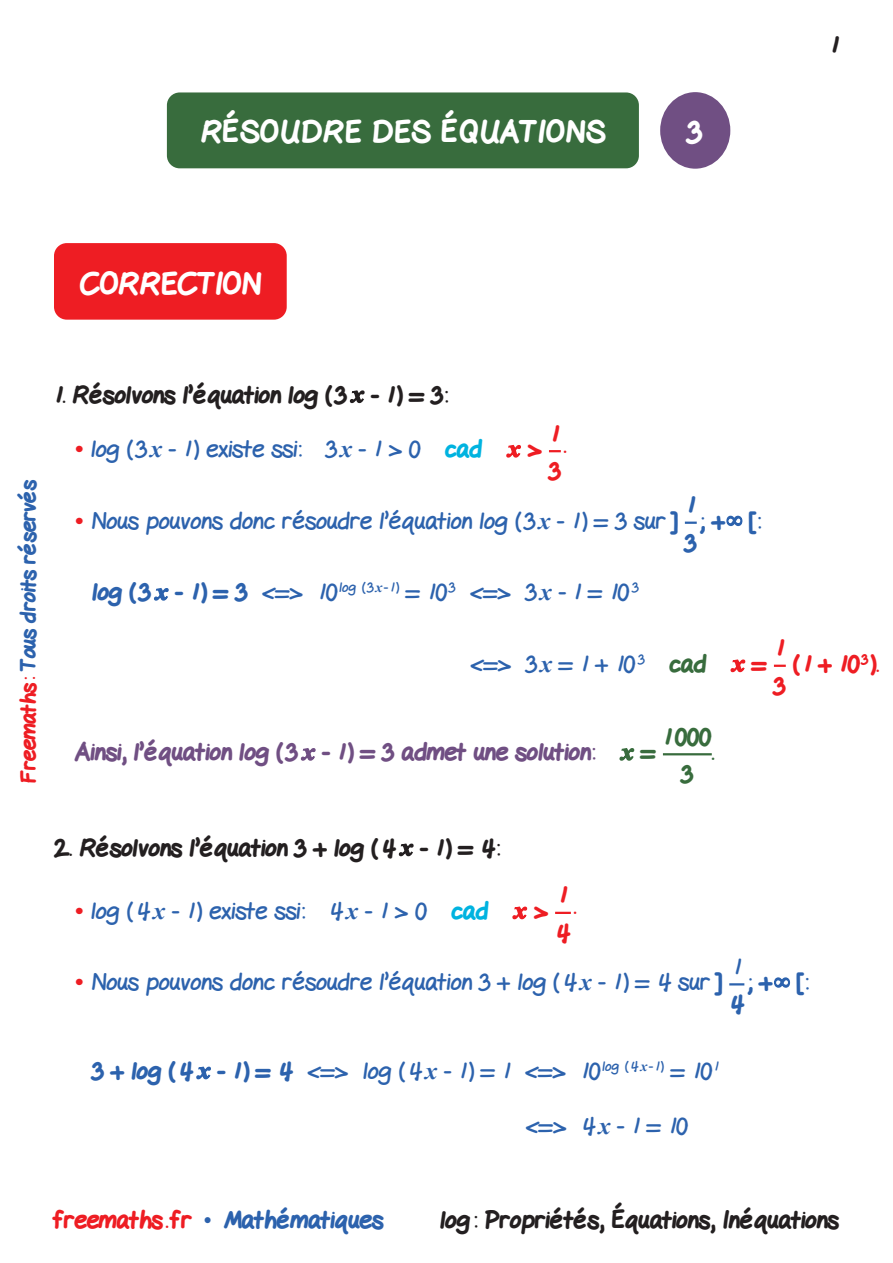
<style>
.page{position:relative;width:893px;height:1263px;background:#fff}
.page>*{position:absolute;margin:0;border:0;box-sizing:border-box;transform-origin:0 0}
.t1{font:800 30px "Gel Pen";letter-spacing:.02em;color:#fff}
.t2{font:800 30px "Gel Pen";color:#fff}
.Texte-Ennonce{font:24px "Gel Pen";color:#2c62ad}
.Sous_titre-Cor{font:800 24px "Gel Pen";color:#231f20}
.Texte-Ennonce-2{font:800 24px "Gel Pen";color:#704f83}
.Texte-Ennonce-3{font:800 24px "Gel Pen";color:#2c62ad}
.Texte-Ennonce-4{font:800 24px "Gel Pen";color:#ee1d23}
.Texte{font:800 24px "Gel Pen";color:#ee1d23}
.Texte-2{font:800 24px "Gel Pen";color:#386c3d}
.Texte-3{font:800 24px "Gel Pen";color:#2c62ad}
.Texte-Ennonce-5{font:800 24px "Gel Pen";color:#386c3d}
.Texte-4{font:24px "Gel Pen";color:#2c62ad}
.t3{font:800 21px "Gel Pen";letter-spacing:-.01em;color:#2c62ad}
.s1{color:#ee1d23}
.s2{font-family:"Times New Roman";font-weight:700;color:#ee1d23}
.s3{font-family:"Times New Roman";font-weight:700;font-style:italic}
.s4{font-weight:800;color:#00b3e0}
.s5{font-weight:800}
.s6{font-weight:800;color:#386c3d}
.s7{font-family:"Times New Roman";font-weight:400}
</style>
<div class="page">
<div style="left:54px;top:243px;width:233px;height:77px;background:#ee1d23;border-radius:13px"></div>
<div style="left:660px;top:92px;width:70px;height:77px;background:#704f83;border-radius:50%"></div>
<div style="left:167px;top:92px;width:472px;height:76px;background:#386c3d;border-radius:13px"></div>
<svg style="left:349px;top:390px;width:16px;height:14px"></svg>
<svg style="left:506px;top:444px;width:15px;height:14px"></svg>
<svg style="left:549px;top:450px;width:12px;height:2px"></svg>
<svg style="left:685px;top:522px;width:12px;height:2px"></svg>
<svg style="left:726px;top:515px;width:17px;height:12px"></svg>
<svg style="left:154px;top:588px;width:15px;height:13px"></svg>
<svg style="left:730px;top:659px;width:16px;height:14px"></svg>
<svg style="left:774px;top:665px;width:12px;height:2px"></svg>
<svg style="left:300px;top:748px;width:16px;height:13px"></svg>
<svg style="left:619px;top:748px;width:16px;height:13px"></svg>
<hr style="left:663px;top:753px;width:49px;height:2px;background:#386c3d">
<svg style="left:398px;top:843px;width:16px;height:14px"></svg>
<svg style="left:512px;top:906px;width:16px;height:14px"></svg>
<svg style="left:555px;top:912px;width:16px;height:2px"></svg>
<svg style="left:729px;top:983px;width:15px;height:2px"></svg>
<svg style="left:774px;top:977px;width:17px;height:11px"></svg>
<svg style="left:196px;top:1066px;width:15px;height:14px"></svg>
<p class="t1" style="left:200px;top:107px;width:406px">RÉSOUDRE DES ÉQUATIONS</p>
<p class="t1" style="left:687px;top:107px;width:16px">3</p>
<p class="Sous_titre-Cor" style="left:830px;top:25px;width:10px">1</p>
<p class="t2" style="left:80px;top:259px;width:183px">CORRECTION</p>
<p class="t3" style="left:11px;top:783px;width:305px;rotate:-90deg"><span class="s1">Freemaths:</span> Tous droits réservés</p>
<p class="Sous_titre-Cor" style="left:54px;top:375px;width:395px">1. Résolvons l’équation log ( 3 - 1) = 3:</p>
<p class="Texte-Ennonce" style="left:75px;top:429px;width:408px"><span class="s2">•</span> log ( 3<span class="s3">x</span> - 1) existe ssi: 3<span class="s3">x</span> - 1 &gt; 0 <span class="s4">cad</span></p>
<p class="Texte-Ennonce-4" style="left:528px;top:429px;width:15px">&gt;</p>
<p class="Texte" style="left:550px;top:414px;width:10px">1</p>
<p class="Texte" style="left:549px;top:451px;width:13px">3</p>
<p class="Texte-Ennonce-4" style="left:564px;top:425px;width:4px">.</p>
<p class="Texte-3" style="left:686px;top:485px;width:10px">1</p>
<p class="Texte-3" style="left:685px;top:523px;width:13px">3</p>
<p class="Texte-Ennonce" style="left:75px;top:501px;width:604px"><span class="s2">•</span> Nous pouvons donc résoudre l’équation log ( 3<span class="s3">x</span> - 1) = 3 sur <span class="s5">]</span></p>
<p class="Texte-Ennonce-3" style="left:700px;top:501px;width:63px">; + [:</p>
<p class="Texte-Ennonce" style="left:92px;top:572px;width:548px"><span class="s5">log (3 - 1) = 3</span> &lt;=&gt; 10<sup>log</sup> <sup>(3</sup><sup>x</sup><sup>-1)</sup> = 10<sup>3</sup> &lt;=&gt; 3<span class="s3">x</span> - 1 = 10 <sup>3</sup></p>
<p class="Texte" style="left:775px;top:628px;width:10px">1</p>
<p class="Texte" style="left:774px;top:666px;width:13px">3</p>
<p class="Texte-Ennonce-4" style="left:793px;top:644px;width:87px">(1 + 10<sup>3</sup>).</p>
<p class="Texte-Ennonce" style="left:471px;top:644px;width:237px">&lt;=&gt; 3<span class="s3">x</span> = 1 + 10 <sup>3</sup> <span class="s6">cad</span></p>
<p class="Texte-Ennonce-4" style="left:752px;top:644px;width:16px">=</p>
<p class="Texte-Ennonce-2" style="left:75px;top:732px;width:522px">Ainsi, l’équation log ( 3 - 1) = 3 admet une solution:</p>
<p class="Texte-Ennonce-5" style="left:641px;top:732px;width:16px">=</p>
<p class="Texte-2" style="left:663px;top:717px;width:50px">1000</p>
<p class="Texte-2" style="left:681px;top:754px;width:13px">3</p>
<p class="Texte-Ennonce-5" style="left:712px;top:732px;width:4px">.</p>
<p class="Sous_titre-Cor" style="left:54px;top:828px;width:447px">2. Résolvons l’équation 3 + log (4 - 1) = 4:</p>
<p class="Texte-Ennonce" style="left:75px;top:891px;width:415px"><span class="s2">•</span> log (4<span class="s3">x</span> - 1) existe ssi: 4<span class="s3">x</span> - 1 &gt; 0 <span class="s4">cad</span></p>
<p class="Texte-Ennonce-4" style="left:534px;top:891px;width:15px">&gt;</p>
<p class="Texte" style="left:559px;top:875px;width:10px">1</p>
<p class="Texte" style="left:556px;top:913px;width:16px">4</p>
<p class="Texte-Ennonce-4" style="left:574px;top:886px;width:4px">.</p>
<p class="Texte-Ennonce" style="left:75px;top:962px;width:648px"><span class="s2">•</span> Nous pouvons donc résoudre l’équation 3 + log (4<span class="s3">x</span> - 1) = 4 sur <span class="s5">]</span></p>
<p class="Texte-4" style="left:733px;top:947px;width:10px">1</p>
<p class="Texte-3" style="left:729px;top:984px;width:16px">4</p>
<p class="Texte-Ennonce-3" style="left:747px;top:962px;width:63px">; + [:</p>
<p class="Texte-Ennonce" style="left:92px;top:1051px;width:628px"><span class="s5">3 + log (4 - 1) = 4</span> &lt;=&gt; log (4<span class="s3">x</span> - 1) = 1 &lt;=&gt; 10<sup>log</sup> <sup>(4</sup><sup>x</sup><sup>-1)</sup> = 10<sup>1</sup></p>
<p class="Texte-Ennonce" style="left:526px;top:1105px;width:163px">&lt;=&gt; 4<span class="s3">x</span> - 1 = 10</p>
<p class="Texte-Ennonce-3" style="left:54px;top:1200px;width:331px"><span class="s1">freemaths . fr</span> <span class="s7">•</span> Mathématiques</p>
<p class="Sous_titre-Cor" style="left:440px;top:1200px;width:400px">log: Propriétés, Équations, Inéquations</p>
</div>
